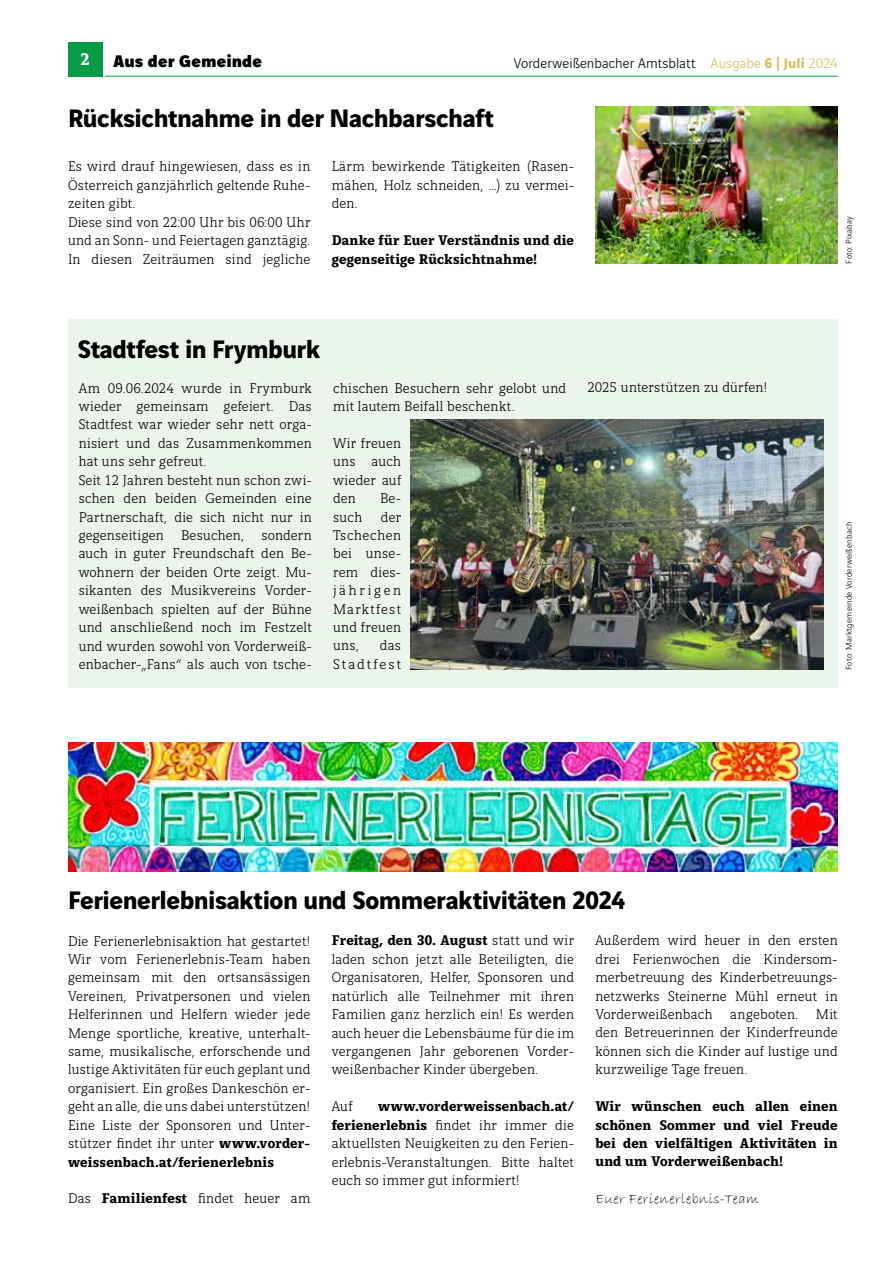
<style>
.page{position:relative;width:893px;height:1263px;background:#fff}
.page>*{position:absolute;margin:0;border:0;box-sizing:border-box;transform-origin:0 0}
.t1{font:700 27px "Vinci Sans";letter-spacing:-.02em;color:#000}
.t2{font:900 18px "Vinci Sans";letter-spacing:.005em;color:#000}
.t3{font:700 18px "Vinci Serif";color:#fff}
.t4{font:300 15px/18.5px "Vinci Serif";letter-spacing:.01em;color:#000;text-align:justify}
.t5{font:700 15px/18.5px "Vinci Serif";letter-spacing:.01em;color:#000}
.t6{font:300 15px "Vinci Sans";letter-spacing:.005em;color:#000}
.t7{font:15px "Bradley Hand ITC";letter-spacing:.02em;color:#000}
.t8{font:300 15px/18.5px "Vinci Serif";letter-spacing:.13em;color:#000;text-align:right}
.t9{font:300 9px "Vinci Sans";letter-spacing:.025em;color:#000}
.s1{color:#dabe5b}
.s2{font-weight:700;color:#dabe5b}
.s3{font-weight:700}
</style>
<div class="page">
<div style="left:68px;top:43px;width:34px;height:34px;background:#049a46"></div>
<hr style="left:105px;top:76px;width:733px;height:1px;background:#049a46">
<img style="left:68px;top:743px;width:770px;height:129px">
<img style="left:595px;top:106px;width:243px;height:158px">
<div style="left:68px;top:319px;width:770px;height:368px;background:#ecf5eb"></div>
<img style="left:411px;top:420px;width:412px;height:249px">
<p class="t3" style="left:81px;top:46px;width:10px">2</p>
<p class="t2" style="left:114px;top:46px;width:150px">Aus der Gemeinde</p>
<p class="t6" style="left:514px;top:52px;width:325px">Vorderweißenbacher Amtsblatt <span class="s1">Ausgabe</span> <span class="s2">6 | Juli</span> <span class="s1">2024</span></p>
<h1 class="t1" style="left:68px;top:97px;width:428px">Rücksichtnahme in der Nachbarschaft</h1>
<p class="t4" style="left:68px;top:156px;width:244px;text-align:left">Es wird drauf hingewiesen, dass es in Österreich ganzjährlich geltende Ruhe&shy;zeiten gibt.<br>Diese sind von 22:00 Uhr bis 06:00 Uhr und an Sonn- und Feiertagen ganztägig.<br>In diesen Zeiträumen sind jegliche</p>
<p class="t4" style="left:332px;top:156px;width:244px">Lärm bewirkende Tätigkeiten (Rasen&shy;mähen, Holz schneiden, …) zu vermei&shy;den.</p>
<p class="t5" style="left:332px;top:230px;width:244px">Danke für Euer Verständnis und die gegenseitige Rücksichtnahme!</p>
<p class="t9" style="left:842px;top:264px;width:49px;rotate:-90deg">Foto: Pixabay</p>
<h1 class="t1" style="left:78px;top:328px;width:244px">Stadtfest in Frymburk</h1>
<p class="t4" style="left:79px;top:377px;width:235px;text-align:left">Am 09.06.2024 wurde in Frymburk wieder gemeinsam gefeiert. Das Stadtfest war wieder sehr nett orga&shy;nisiert und das Zusammenkommen hat uns sehr gefreut.<br>Seit 12 Jahren besteht nun schon zwi&shy;schen den beiden Gemeinden eine Partnerschaft, die sich nicht nur in gegenseitigen Besuchen, sondern auch in guter Freundschaft den Be&shy;wohnern der beiden Orte zeigt. Mu&shy;sikanten des Musikvereins Vorder&shy;weißenbach spielten auf der Bühne und anschließend noch im Festzelt und wurden sowohl von Vorderweiß&shy;enbacher-„Fans“ als auch von tsche-</p>
<p class="t4" style="left:333px;top:377px;width:235px">chischen Besuchern sehr gelobt und mit lautem Beifall beschenkt.</p>
<p class="t4" style="left:333px;top:433px;width:70px">Wir freuen uns auch wieder auf den</p>
<p class="t4" style="left:333px;top:488px;width:70px;text-indent:47px">Be&shy;such der Tschechen bei unse&shy;rem dies&shy;jährigen Marktfest und freuen uns,</p>
<p class="t8" style="left:333px;top:635px;width:70px">das<br>Stadtfest</p>
<p class="t4" style="left:587px;top:377px;width:181px">2025 unterstützen zu dürfen!</p>
<p class="t9" style="left:842px;top:670px;width:150px;rotate:-90deg">Foto: Marktgemeinde Vorderweißenbach</p>
<h1 class="t1" style="left:68px;top:878px;width:558px">Ferienerlebnisaktion und Sommeraktivitäten 2024</h1>
<p class="t4" style="left:68px;top:930px;width:244px">Die Ferienerlebnisaktion hat gestartet!<br>Wir vom Ferienerlebnis-Team haben gemeinsam mit den ortsansässigen Vereinen, Privatpersonen und vielen Helferinnen und Helfern wieder jede Menge sportliche, kreative, unterhalt&shy;same, musikalische, erforschende und lustige Aktivitäten für euch geplant und organisiert. Ein großes Dankeschön er&shy;geht an alle, die uns dabei unterstützen!<br>Eine Liste der Sponsoren und Unter&shy;stützer findet ihr unter <span class="s3">www.vorder&shy;weissenbach.at/ferienerlebnis</span></p>
<p class="t4" style="left:68px;top:1188px;width:244px">Das <span class="s3">Familienfest</span> findet heuer am</p>
<p class="t4" style="left:332px;top:930px;width:244px"><span class="s3">Freitag, den 30. August</span> statt und wir laden schon jetzt alle Beteiligten, die Organisatoren, Helfer, Sponsoren und natürlich alle Teilnehmer mit ihren Familien ganz herzlich ein! Es werden auch heuer die Lebensbäume für die im vergangenen Jahr geborenen Vorder&shy;weißenbacher Kinder übergeben.</p>
<p class="t4" style="left:332px;top:1096px;width:22px">Auf</p>
<p class="t4" style="left:595px;top:930px;width:244px">Außerdem wird heuer in den ersten drei Ferienwochen die Kindersom&shy;merbetreuung des Kinderbetreuungs&shy;netzwerks Steinerne Mühl erneut in Vorderweißenbach angeboten. Mit den Betreuerinnen der Kinderfreunde können sich die Kinder auf lustige und kurzweilige Tage freuen.</p>
<p class="t5" style="left:595px;top:1096px;width:244px;text-align:justify">Wir wünschen euch allen einen schönen Sommer und viel Freude bei den vielfältigen Aktivitäten in und um Vorderweißenbach!</p>
<p class="t7" style="left:595px;top:1189px;width:165px">Euer Ferienerlebnis-Team</p>
<p class="t4" style="left:332px;top:1096px;width:244px;text-indent:46px"><span class="s3">www.vorderweissenbach.at/ ferienerlebnis</span> findet ihr immer die aktuellsten Neuigkeiten zu den Ferien&shy;erlebnis-Veranstaltungen. Bitte haltet euch so immer gut informiert!</p>
</div>
